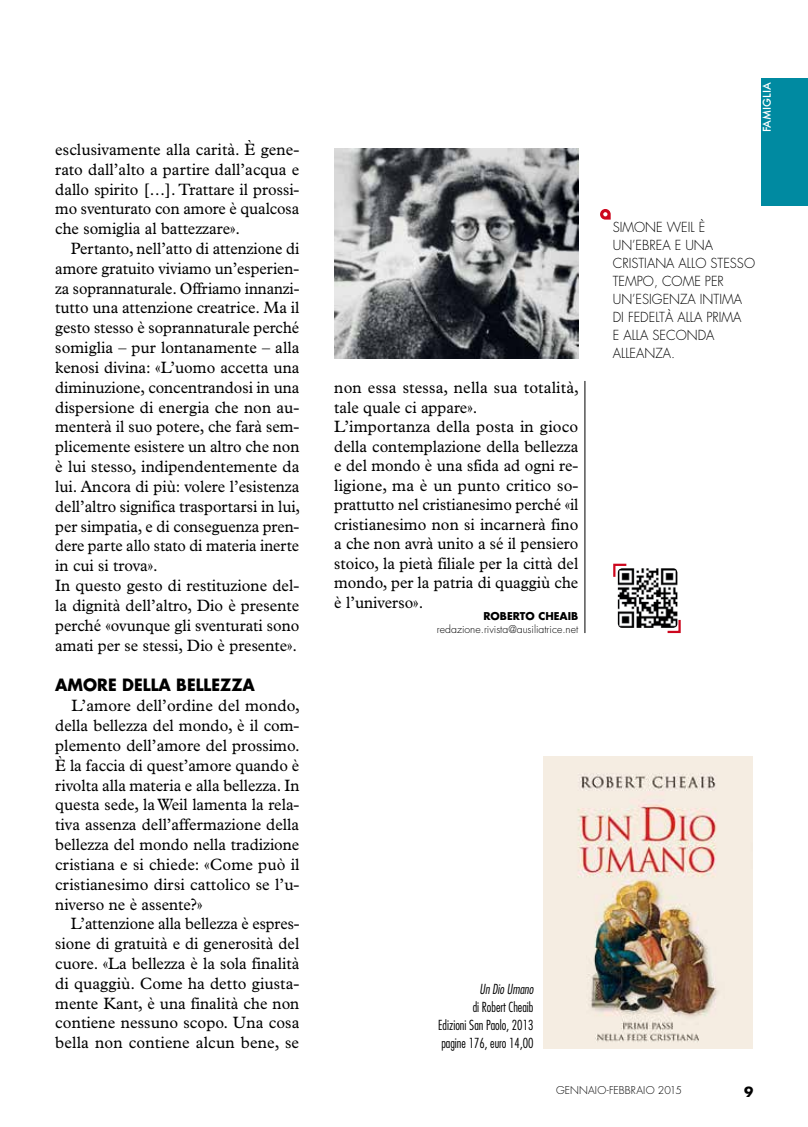
<style>
.page{position:relative;width:808px;height:1127px;background:#fff}
.page>*{position:absolute;margin:0;border:0;box-sizing:border-box;transform-origin:0 0}
.t1{font:16.5px/19.8px "Plantin";color:#000;scale:.95 1}
.t2{font:16.5px/19.8px "Plantin";color:#000;text-align:justify}
.t3{font:700 16.5px "Futura";color:#000;scale:.96 1}
.t4{font:300 13.5px/18px "Futura";color:#000;scale:.96 1}
.t5{font:300 condensed 13.5px/18px "Futura";color:#000;text-align:justify;scale:.96 1}
.t6{font:italic 300 condensed 13.5px "Futura";color:#000;scale:.96 1}
.t7{font:700 13.5px "Futura";color:#000}
.t8{font:300 10.5px "Futura";color:#000}
.t9{font:700 10.5px "Futura";color:#000}
.t10{font:500 10.5px "Futura";color:#fff}
</style>
<div class="page">
<div style="left:761px;top:79px;width:47px;height:127px;background:#008aa1"></div>
<img style="left:334px;top:149px;width:244px;height:209px">
<img style="left:543px;top:756px;width:210px;height:292px">
<hr style="left:585px;top:381px;width:1px;height:252px;background:#000">
<img style="left:618px;top:568px;width:59px;height:60px">
<svg style="left:613px;top:563px;width:16px;height:16px"></svg>
<svg style="left:665px;top:618px;width:16px;height:16px"></svg>
<svg style="left:600px;top:209px;width:11px;height:11px"></svg>
<p class="t2" style="left:55px;top:139px;width:246px">esclusivamente alla carità. È gene&shy;rato dall’alto a partire dall’acqua e dallo spirito […]. Trattare il prossi&shy;mo sventurato con amore è qualcosa che somiglia al battezzare».</p>
<p class="t1" style="left:55px;top:239px;width:259px;text-indent:16px">Pertanto, nell’atto di attenzione di amore gratuito viviamo un’esperien&shy;za soprannaturale. Offriamo innanzi&shy;tutto una attenzione creatrice. Ma il gesto stesso è soprannaturale perché somiglia – pur lontanamente – alla kenosi divina: «L’uomo accetta una diminuzione, concentrandosi in una dispersione di energia che non au&shy;menterà il suo potere, che farà sem&shy;plicemente esistere un altro che non è lui stesso, indipendentemente da lui. Ancora di più: volere l’esistenza dell’altro significa trasportarsi in lui, per simpatia, e di conseguenza pren&shy;dere parte allo stato di materia inerte in cui si trova».<br>In questo gesto di restituzione del&shy;la dignità dell’altro, Dio è presente perché «ovunque gli sventurati sono amati per se stessi, Dio è presente».</p>
<p class="t3" style="left:55px;top:674px;width:209px">AMORE DELLA BELLEZZA</p>
<p class="t2" style="left:55px;top:696px;width:246px;text-indent:16px">L’amore dell’ordine del mondo, della bellezza del mondo, è il com&shy;plemento dell’amore del prossimo.<br>È la faccia di quest’amore quando è rivolta alla materia e alla bellezza. In questa sede, la Weil lamenta la rela&shy;tiva assenza dell’affermazione della bellezza del mondo nella tradizione cristiana e si chiede: «Come può il cristianesimo dirsi cattolico se l’u&shy;niverso ne è assente?»</p>
<p class="t1" style="left:55px;top:914px;width:258px;text-align:justify;text-indent:16px">L’attenzione alla bellezza è espres&shy;sione di gratuità e di generosità del cuore. «La bellezza è la sola finalità di quaggiù. Come ha detto giusta&shy;mente Kant, è una finalità che non contiene nessuno scopo. Una cosa bella non contiene alcun bene, se</p>
<p class="t10" style="left:760px;top:132px;width:52px;rotate:-90deg">FAMIGLIA</p>
<p class="t2" style="left:334px;top:378px;width:246px;text-align:left">non essa stessa, nella sua totalità, tale quale ci appare».<br>L’importanza della posta in gioco della contemplazione della bellezza e del mondo è una sfida ad ogni re&shy;ligione, ma è un punto critico so&shy;prattutto nel cristianesimo perché «il cristianesimo non si incarnerà fino a che non avrà unito a sé il pensiero stoico, la pietà filiale per la città del mondo, per la patria di quaggiù che è l’universo».</p>
<p class="t9" style="left:483px;top:609px;width:96px">ROBERTO CHEAIB</p>
<p class="t8" style="left:437px;top:623px;width:143px">redazione.rivista@ausiliatrice.net</p>
<p class="t4" style="left:613px;top:218px;width:150px">SIMONE WEIL È<br>UN’EBREA E UNA<br>CRISTIANA ALLO STESSO<br>TEMPO, COME PER<br>UN’ESIGENZA INTIMA<br>DI FEDELTÀ ALLA PRIMA<br>E ALLA SECONDA<br>ALLEANZA.</p>
<p class="t6" style="left:479px;top:981px;width:58px">Un Dio Umano</p>
<p class="t5" style="left:438px;top:998px;width:101px;text-indent:35px">di Robert Cheaib Edizioni San Paolo, 2013 pagine 176, euro 14,00</p>
<p class="t8" style="left:556px;top:1084px;width:128px">GENNAIO-FEBBRAIO 2015</p>
<p class="t7" style="left:744px;top:1083px;width:11px">9</p>
</div>
